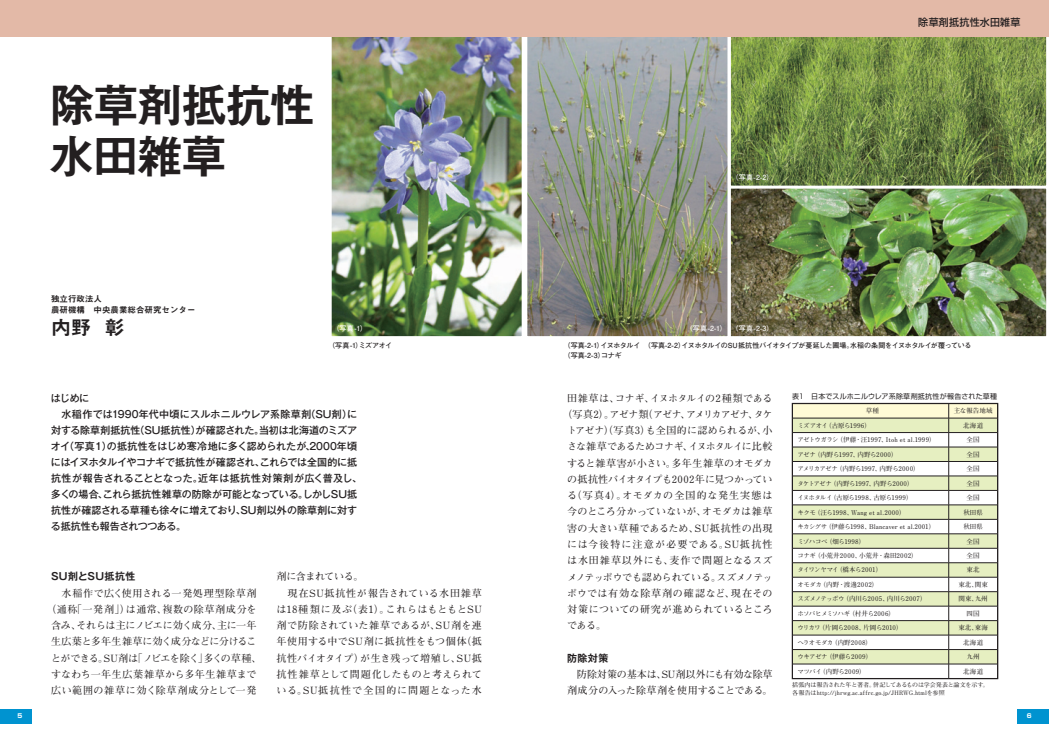
<style>
.page{position:relative;width:1049px;height:746px;background:#fff}
.page>*{position:absolute;margin:0;border:0;box-sizing:border-box;transform-origin:0 0}
.t1{font:47px/51px "Midashi Go Pro MB31";letter-spacing:-.065em;color:#231f20}
.t2{font:20px "Midashi Go Pro MB31";color:#231f20}
.t3{font:500 10px/16px "Gothic MB101 Pro";color:#231f20}
.t4{font:700 10px/16.2px "Futo Min A101 Pro";letter-spacing:.02em;color:#231f20;text-align:center}
.t5{font:700 10px/16.2px "Futo Min A101 Pro";letter-spacing:.04em;color:#231f20}
.t6{font:700 10px/16.2px "Futo Min A101 Pro";letter-spacing:-.015em;color:#231f20}
.t7{font:700 10px "Futo Min A101 Pro";letter-spacing:-.045em;color:#231f20}
.t8{font:700 10px "Futo Min A101 Pro";letter-spacing:.09em;color:#231f20}
.t9{font:700 10px "Futo Min A101 Pro";letter-spacing:-.09em;color:#231f20}
.t10{font:700 10px "Futo Min A101 Pro";letter-spacing:-.02em;color:#231f20}
.t11{font:700 10px "Futo Min A101 Pro";color:#231f20}
.t12{font:700 10px "Futo Min A101 Pro";letter-spacing:.05em;color:#231f20}
.t13{font:700 10px "Futo Min A101 Pro";letter-spacing:.105em;color:#231f20}
.t14{font:700 10px "Futo Min A101 Pro";letter-spacing:.065em;color:#231f20}
.t15{font:700 10px "Gothic MB101 Pro De";letter-spacing:.035em;color:#231f20}
.t16{font:500 10px "Shin Go Pro";letter-spacing:.025em;color:#231f20}
.t17{font:8.5px/11px "Midashi Go Pro MB31";color:#231f20}
.t18{font:700 7px/10px "Futo Go B101 Pro";letter-spacing:-.035em;color:#231f20}
.t19{font:700 7px "Futo Go B101 Pro";letter-spacing:.03em;color:#fff}
.t20{font:7px "Shin Go Pro";letter-spacing:.03em;color:#231f20}
.t21{font:700 6.5px "Futo Min A101 Pro";letter-spacing:-.005em;color:#231f20}
.t22{font:700 6.5px "Futo Min A101 Pro";letter-spacing:-.065em;color:#231f20}
.t23{font:700 6.5px "Futo Min A101 Pro";letter-spacing:-.045em;color:#231f20}
.t24{font:700 6.5px "Futo Min A101 Pro";letter-spacing:-.06em;color:#231f20}
.t25{font:700 6.5px "Futo Min A101 Pro";letter-spacing:-.025em;color:#231f20}
.t26{font:700 6.5px "Futo Min A101 Pro";letter-spacing:-.04em;color:#231f20}
.t27{font:700 6.5px "Futo Min A101 Pro";letter-spacing:.02em;color:#231f20}
.t28{font:700 6.5px "Futo Min A101 Pro";letter-spacing:.025em;color:#231f20}
.t29{font:700 6.5px "Futo Min A101 Pro";letter-spacing:.015em;color:#231f20}
.t30{font:700 6px/8px "Futo Min A101 Pro";color:#231f20}
.t31{font:700 6px "Shin Go Pro";color:#fff}
</style>
<div class="page">
<div style="left:0;top:709px;width:31px;height:14px;background:#0093d0"></div>
<div style="left:1018px;top:709px;width:31px;height:14px;background:#0093d0"></div>
<img style="left:333px;top:37px;width:187px;height:298px">
<div style="left:329px;top:27px;width:195px;height:312px;border:3px solid #fff"></div>
<img style="left:528px;top:37px;width:517px;height:298px">
<div style="left:728px;top:27px;width:321px;height:162px;border:3px solid #fff"></div>
<div style="left:728px;top:186px;width:321px;height:153px;border:3px solid #fff"></div>
<div style="left:524px;top:27px;width:206px;height:312px;border:3px solid #fff"></div>
<div style="left:0;top:0;width:1049px;height:37px;background:#e3b9a7"></div>
<svg style="left:794px;top:405px;width:202px;height:271px"></svg>
<hr style="left:792px;top:678px;width:157px;height:1px;background:#231f20">
<hr style="left:949px;top:678px;width:49px;height:1px;background:#231f20">
<div style="left:792px;top:403px;width:206px;height:275px;border:1px solid #231f20"></div>
<h1 class="t1" style="left:49px;top:74px;width:268px">除草剤抵抗性水田雑草</h1>
<p class="t17" style="left:51px;top:293px;width:146px">独立行政法人<br>農研機構　中央農業総合研究センター</p>
<h2 class="t2" style="left:51px;top:311px;width:75px">内野 彰</h2>
<p class="t19" style="left:332px;top:322px;width:36px">（写真-1）</p>
<p class="t18" style="left:328px;top:339px;width:66px">（写真-1）ミズアオイ</p>
<p class="t3" style="left:51px;top:388px;width:313px">はじめに<br>　水稲作では1990年代中頃にスルホニルウレア系除草剤（SU剤）に対する除草剤抵抗性（SU抵抗性）が確認された。当初は北海道のミズアオイ（写真１）の抵抗性をはじめ寒冷地に多く認められたが、2000年頃にはイヌホタルイやコナギで抵抗性が確認され、これらでは全国的に抵抗性が報告されることとなった。近年は抵抗性対策剤が広く普及し、多くの場合、これら抵抗性雑草の防除が可能となっている。しかしSU抵抗性が確認される草種も徐々に増えており、SU剤以外の除草剤に対する抵抗性も報告されつつある。</p>
<p class="t15" style="left:51px;top:568px;width:86px">SU剤とSU抵抗性</p>
<p class="t4" style="left:46px;top:583px;width:217px">　水稲作で広く使用される一発処理型除草剤（通称「一発剤」）は通常、複数の除草剤成分を含み、それらは主にノビエに効く成分、主に一年生広葉と多年生雑草に効く成分などに分けることができる。SU剤は「ノビエを除く」多くの草種、すなわち一年生広葉雑草から多年生雑草まで広い範囲の雑草に効く除草剤成分として一発</p>
<p class="t5" style="left:276px;top:567px;width:207px">剤に含まれている。<br>　現在SU抵抗性が報告されている水田雑草は18種類に及ぶ（表1）。これらはもともとSU剤で防除されていた雑草であるが、SU剤を連年使用する中でSU剤に抵抗性をもつ個体（抵抗性バイオタイプ）が生き残って増殖し、SU抵抗性雑草として問題化したものと考えられている。SU抵抗性で全国的に問題となった水</p>
<p class="t19" style="left:732px;top:172px;width:43px">（写真-2-2）</p>
<p class="t19" style="left:686px;top:322px;width:89px">（写真-2-1） （写真-2-3）</p>
<p class="t16" style="left:918px;top:14px;width:104px">除草剤抵抗性水田雑草</p>
<p class="t18" style="left:563px;top:339px;width:410px">（写真-2-1）イヌホタルイ　（写真-2-2）イヌホタルイのSU抵抗性バイオタイプが蔓延した圃場。水稲の条間をイヌホタルイが覆っている（写真-2-3）コナギ</p>
<p class="t10" style="left:567px;top:390px;width:207px">田雑草は、コナギ、イヌホタルイの2種類である</p>
<p class="t9" style="left:562px;top:406px;width:212px">（写真2）。アゼナ類（アゼナ、アメリカアゼナ、タケ</p>
<p class="t4" style="left:567px;top:421px;width:207px">トアゼナ）（写真3）も全国的に認められるが、小</p>
<p class="t7" style="left:567px;top:439px;width:207px">さな雑草であるためコナギ、イヌホタルイに比較</p>
<p class="t11" style="left:567px;top:455px;width:207px">すると雑草害が小さい。多年生雑草のオモダカ</p>
<p class="t6" style="left:567px;top:470px;width:207px">の抵抗性バイオタイプも2002年に見つかってい</p>
<p class="t8" style="left:567px;top:487px;width:207px">る（写真4）。オモダカの全国的な発生実態は</p>
<p class="t4" style="left:567px;top:502px;width:207px">今のところ分かっていないが、オモダカは雑草</p>
<p class="t12" style="left:567px;top:520px;width:207px">害の大きい草種であるため、SU抵抗性の出現</p>
<p class="t13" style="left:567px;top:536px;width:207px">には今後特に注意が必要である。SU抵抗性</p>
<p class="t8" style="left:567px;top:552px;width:207px">は水田雑草以外にも、麦作で問題となるスズ</p>
<p class="t7" style="left:567px;top:569px;width:207px">メノテッポウでも認められている。スズメノテッ</p>
<p class="t14" style="left:567px;top:585px;width:207px">ポウでは有効な除草剤の確認など、現在その</p>
<p class="t4" style="left:567px;top:600px;width:207px">対策についての研究が進められているところ</p>
<p class="t4" style="left:567px;top:616px;width:41px">である。</p>
<p class="t15" style="left:567px;top:649px;width:43px">防除対策</p>
<p class="t6" style="left:567px;top:665px;width:207px">　防除対策の基本は、SU剤以外にも有効な除草剤成分の入った除草剤を使用することである。</p>
<p class="t20" style="left:792px;top:390px;width:206px">表1　日本でスルホニルウレア系除草剤抵抗性が報告された草種</p>
<p class="t21" style="left:866px;top:406px;width:15px">草種</p>
<p class="t21" style="left:954px;top:406px;width:40px">主な報告地域</p>
<p class="t25" style="left:797px;top:420px;width:75px">ミズアオイ（古原ら1996）</p>
<p class="t21" style="left:963px;top:420px;width:22px">北海道</p>
<p class="t21" style="left:797px;top:434px;width:140px">アゼトウガラシ（伊藤・汪1997、Itoh et al.1999）</p>
<p class="t21" style="left:966px;top:434px;width:15px">全国</p>
<p class="t21" style="left:797px;top:449px;width:102px">アゼナ（内野ら1997、内野ら2000）</p>
<p class="t21" style="left:966px;top:449px;width:15px">全国</p>
<p class="t23" style="left:797px;top:463px;width:124px">アメリカアゼナ（内野ら1997、内野ら2000）</p>
<p class="t21" style="left:966px;top:463px;width:15px">全国</p>
<p class="t23" style="left:797px;top:478px;width:118px">タケトアゼナ（内野ら1997、内野ら2000）</p>
<p class="t21" style="left:966px;top:478px;width:15px">全国</p>
<p class="t22" style="left:797px;top:492px;width:117px">イヌホタルイ（古原ら1998、古原ら1999）</p>
<p class="t21" style="left:966px;top:492px;width:15px">全国</p>
<p class="t27" style="left:797px;top:507px;width:110px">キクモ（汪ら1998、Wang et al.2000）</p>
<p class="t21" style="left:963px;top:507px;width:21px">秋田県</p>
<p class="t21" style="left:797px;top:521px;width:139px">キカシグサ（伊藤ら1998、Blancaver et al.2001）</p>
<p class="t21" style="left:963px;top:521px;width:21px">秋田県</p>
<p class="t22" style="left:797px;top:536px;width:69px">ミゾハコベ（畑ら1998）</p>
<p class="t21" style="left:966px;top:536px;width:15px">全国</p>
<p class="t28" style="left:797px;top:550px;width:122px">コナギ（小荒井2000、小荒井・森田2002）</p>
<p class="t21" style="left:966px;top:550px;width:15px">全国</p>
<p class="t24" style="left:797px;top:565px;width:86px">タイワンヤマイ（橋本ら2001）</p>
<p class="t21" style="left:966px;top:565px;width:15px">東北</p>
<p class="t29" style="left:797px;top:579px;width:82px">オモダカ（内野・渡邊2002）</p>
<p class="t21" style="left:958px;top:579px;width:31px">東北、関東</p>
<p class="t22" style="left:797px;top:593px;width:131px">スズメノテッポウ（内川ら2005、内川ら2007）</p>
<p class="t21" style="left:958px;top:593px;width:31px">関東、九州</p>
<p class="t24" style="left:797px;top:608px;width:99px">ホソバヒメミソハギ（村井ら2006）</p>
<p class="t21" style="left:966px;top:608px;width:15px">四国</p>
<p class="t21" style="left:797px;top:622px;width:107px">ウリカワ（片岡ら2008、片岡ら2010）</p>
<p class="t21" style="left:958px;top:622px;width:31px">東北、東海</p>
<p class="t25" style="left:797px;top:637px;width:76px">ヘラオモダカ（内野2008）</p>
<p class="t21" style="left:963px;top:637px;width:22px">北海道</p>
<p class="t26" style="left:797px;top:651px;width:76px">ウキアゼナ（伊藤ら2009）</p>
<p class="t21" style="left:966px;top:651px;width:15px">九州</p>
<p class="t26" style="left:797px;top:666px;width:70px">マツバイ（内野ら2009）</p>
<p class="t21" style="left:963px;top:666px;width:22px">北海道</p>
<p class="t30" style="left:792px;top:679px;width:198px">括弧内は報告された年と著者。併記してあるものは学会発表と論文を示す。各報告はhttp://jhrwg.ac.affrc.go.jp/JHRWG.htmlを参照</p>
<p class="t31" style="left:17px;top:711px;width:6px">5</p>
<p class="t31" style="left:1027px;top:711px;width:6px">6</p>
</div>
